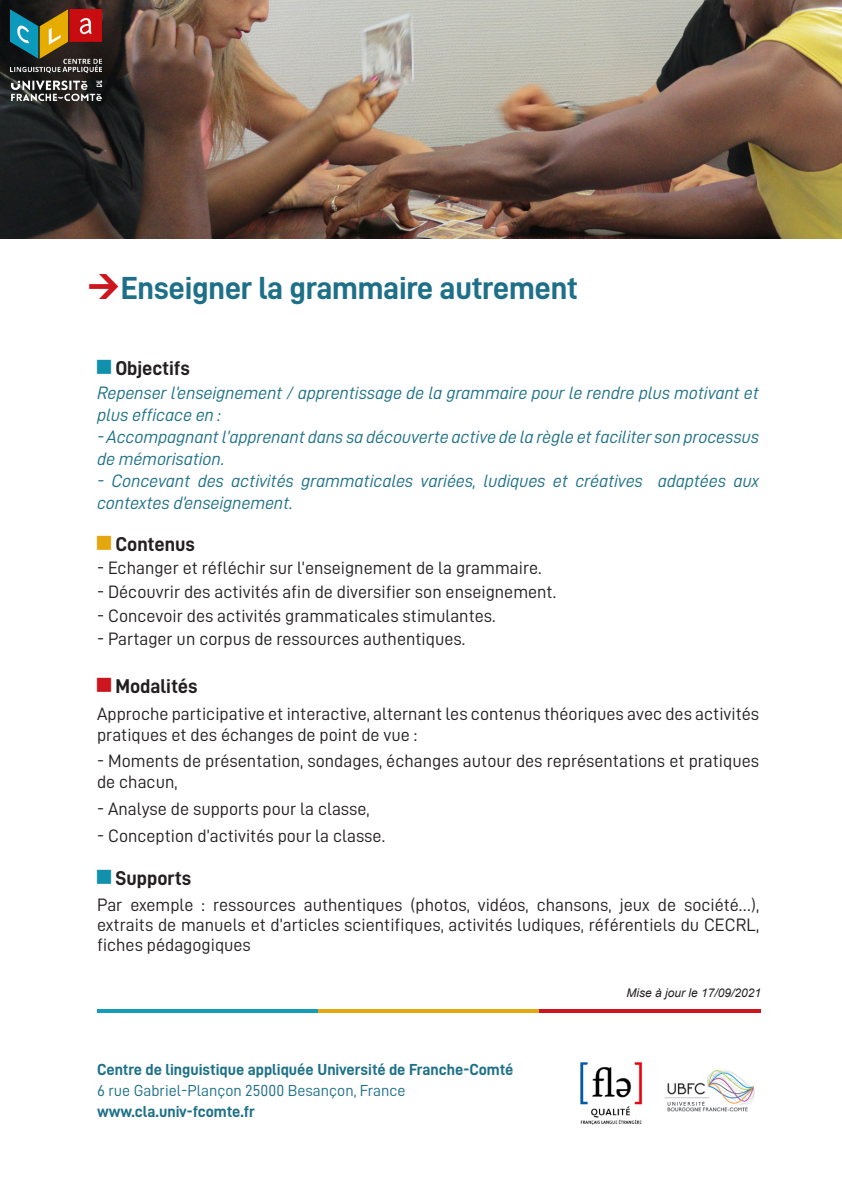
<style>
.page{position:relative;width:842px;height:1191px;background:#fff}
.page>*{position:absolute;margin:0;border:0;box-sizing:border-box;transform-origin:0 0}
.t1{font:32px "D DIN Bold";letter-spacing:-.01em;color:#1d7087}
.t2{font:20px "D DIN Bold";color:#231f20}
.t3{font:18px/21px "D DIN";color:#231f20}
.t4{font:18px/22px "D DIN Italic";letter-spacing:-.01em;color:#1d7087}
.t5{font:16px "D DIN Bold";color:#1d7087}
.t6{font:16px "D DIN";color:#1d7087}
.t7{font:italic 12px "Arial";color:#231f20}
</style>
<div class="page">
<img style="left:664px;top:1070px;width:91px;height:41px">
<img style="left:0;top:0;width:842px;height:238px">
<img style="left:11px;top:10px;width:90px;height:90px">
<hr style="left:97px;top:1009px;width:221px;height:4px;background:#149cbb">
<hr style="left:318px;top:1009px;width:221px;height:4px;background:#e5a710">
<hr style="left:539px;top:1009px;width:221px;height:4px;background:#cd151d">
<img style="left:580px;top:1062px;width:63px;height:63px">
<p class="t1" style="left:121px;top:270px;width:459px">Enseigner la grammaire autrement</p>
<p class="t2" style="left:115px;top:356px;width:76px">Objectifs</p>
<p class="t4" style="left:97px;top:381px;width:664px">Repenser l’enseignement / apprentissage de la grammaire pour le rendre plus motivant et plus efficace en :</p>
<p class="t4" style="left:97px;top:425px;width:664px">- Accompagnant l’apprenant dans sa découverte active de la règle et faciliter son processus de mémorisation.</p>
<p class="t4" style="left:97px;top:469px;width:664px">- Concevant des activités grammaticales variées, ludiques et créatives adaptées aux contextes d’enseignement.</p>
<p class="t2" style="left:115px;top:532px;width:81px">Contenus</p>
<p class="t3" style="left:97px;top:557px;width:446px">- Echanger et réfléchir sur l’enseignement de la grammaire.</p>
<p class="t3" style="left:97px;top:581px;width:461px">- Découvrir des activités afin de diversifier son enseignement.</p>
<p class="t3" style="left:97px;top:604px;width:400px">- Concevoir des activités grammaticales stimulantes.</p>
<p class="t3" style="left:97px;top:628px;width:370px">- Partager un corpus de ressources authentiques.</p>
<p class="t2" style="left:115px;top:675px;width:84px">Modalités</p>
<p class="t3" style="left:97px;top:702px;width:664px">Approche participative et interactive, alternant les contenus théoriques avec des activités pratiques et des échanges de point de vue :</p>
<p class="t3" style="left:97px;top:750px;width:663px">- Moments de présentation, sondages, échanges autour des représentations et pratiques de chacun,</p>
<p class="t3" style="left:97px;top:798px;width:274px">- Analyse de supports pour la classe,</p>
<p class="t3" style="left:97px;top:824px;width:290px">- Conception d’activités pour la classe.</p>
<p class="t2" style="left:115px;top:867px;width:77px">Supports</p>
<p class="t3" style="left:97px;top:894px;width:664px;line-height:20px;text-align:justify">Par exemple : ressources authentiques (photos, vidéos, chansons, jeux de société…), extraits de manuels et d’articles scientifiques, activités ludiques, référentiels du CECRL, fiches pédagogiques</p>
<p class="t7" style="left:626px;top:985px;width:136px">Mise à jour le 17/09/2021</p>
<p class="t5" style="left:97px;top:1060px;width:418px">Centre de linguistique appliquée Université de Franche-Comté</p>
<p class="t6" style="left:97px;top:1081px;width:310px">6 rue Gabriel-Plançon 25000 Besançon, France</p>
<p class="t5" style="left:97px;top:1102px;width:159px">www.cla.univ-fcomte.fr</p>
</div>
